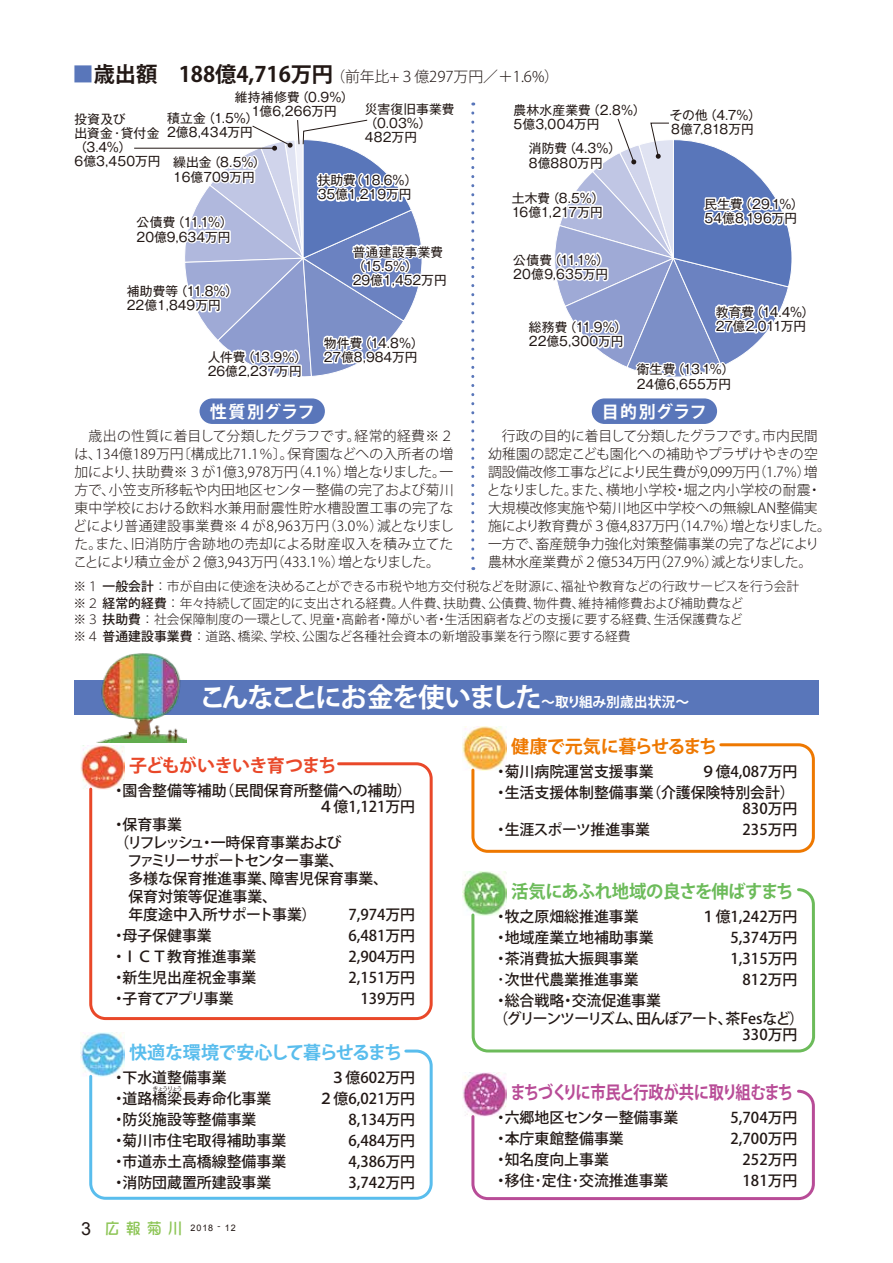
<style>
.page{position:relative;width:893px;height:1263px;background:#fff}
.page>*{position:absolute;margin:0;border:0;box-sizing:border-box;transform-origin:0 0}
.t1{font:700 26.55px "Koz Go Pr 6 N";letter-spacing:-.07em;color:#fff}
.t2{font:700 18px "Koz Go Pr 6 N";letter-spacing:-.07em;color:#b84c97;scale:.85 1}
.t3{font:700 18px "Koz Go Pr 6 N";letter-spacing:-.03em;color:#6cbb5a;scale:.96 1}
.t4{font:700 18px "Koz Go Pr 6 N";letter-spacing:-.05em;color:#59bded}
.t5{font:700 18px "Koz Go Pr 6 N";letter-spacing:-.045em;color:#e94829}
.t6{font:700 18px "Koz Go Pr 6 N";letter-spacing:-.04em;color:#ee7800}
.t7{font:18px "Arial";color:#221815}
.t8{font:700 16.95px "Koz Go Pr 6 N";letter-spacing:.01em;color:#fff}
.t9{font:500 14.85px/16.5px "Koz Go Pr 6 N";color:#221815;text-align:right}
.t10{font:500 14.85px/18px "Koz Go Pr 6 N";letter-spacing:-.035em;color:#221815}
.t11{font:300 14.85px "Koz Go Pr 6 N";color:#221815}
.t12{font:500 14.85px "Koz Go Pr 6 N";letter-spacing:-.11em;color:#221815}
.t13{font:500 14.85px "Koz Go Pr 6 N";letter-spacing:-.08em;color:#221815}
.t14{font:500 14.85px "Koz Go Pr 6 N";letter-spacing:-.02em;color:#221815}
.t15{font:300 13.8px/18px "Koz Go Pr 6 N";letter-spacing:-.01em;color:#221815;text-align:justify}
.t16{font:12.75px/14.2px "Gothic MB101 Pr 6 N";color:#221815}
.t17{font:300 12.75px/16.5px "Koz Go Pr 6 N";letter-spacing:.01em;color:#221815}
.t18{font:12.75px/14.2px "Gothic MB101 Pr 6 N";letter-spacing:-.02em;color:#221815}
.t19{font:12.75px/14.2px "Gothic MB101 Pr 6 N";letter-spacing:.02em;color:#221815;text-align:center}
.t20{font:9px "Arial";letter-spacing:.1em;color:#221815}
.t21{font:6px "Koz Go Pr 6 N";letter-spacing:-.21em;color:#221815}
.s1{font-weight:700;font-size:21.3px;color:#5976ba}
.s2{font-weight:700;font-size:21.3px}
.s3{font-weight:500}
.s4{font-size:13.8px}
.s5{font-family:"DFPPOP Mix CID W5";font-size:15.75px;color:#8dc556}
</style>
<div class="page">
<div style="left:74px;top:680px;width:745px;height:34px;background:#5976ba"></div>
<div style="left:200px;top:398px;width:125px;height:26px;background:#5976ba;border-radius:13px"></div>
<div style="left:592px;top:398px;width:125px;height:26px;background:#5976ba;border-radius:13px"></div>
<svg style="left:555px;top:118px;width:237px;height:259px"></svg>
<svg style="left:134px;top:119px;width:288px;height:258px"></svg>
<hr style="left:134px;top:148px;width:141px;height:1px;background:#221815">
<svg style="left:471px;top:113px;width:3px;height:457px"></svg>
<img style="left:80px;top:745px;width:44px;height:44px">
<svg style="left:88px;top:761px;width:345px;height:260px"></svg>
<img style="left:463px;top:726px;width:44px;height:40px">
<svg style="left:470px;top:742px;width:345px;height:111px"></svg>
<img style="left:463px;top:871px;width:44px;height:40px">
<svg style="left:470px;top:887px;width:346px;height:166px"></svg>
<img style="left:463px;top:1073px;width:44px;height:43px">
<svg style="left:470px;top:1088px;width:345px;height:113px"></svg>
<img style="left:80px;top:1032px;width:44px;height:40px">
<svg style="left:88px;top:1048px;width:345px;height:152px"></svg>
<img style="left:97px;top:653px;width:89px;height:89px">
<p class="t11" style="left:72px;top:68px;width:488px"><span class="s1">■</span><span class="s2">歳出額　188億4,716万円</span> （前年比+３億297万円／＋1.6%）</p>
<p class="t16" style="left:74px;top:111px;width:88px">投資及び<br>出資金・貸付金（3.4%）<br>6億3,450万円</p>
<p class="t19" style="left:235px;top:89px;width:120px">維持補修費（0.9%）<br>1億6,266万円</p>
<p class="t16" style="left:167px;top:110px;width:93px">積立金（1.5%）<br>2億8,434万円</p>
<p class="t16" style="left:365px;top:101px;width:91px">災害復旧事業費（0.03%）<br>482万円</p>
<p class="t16" style="left:173px;top:155px;width:94px">繰出金（8.5%）<br>16億709万円</p>
<p class="t16" style="left:318px;top:172px;width:101px">扶助費（18.6%）<br>35億1,219万円</p>
<p class="t16" style="left:137px;top:215px;width:97px">公債費（11.1%）<br>20億9,634万円</p>
<p class="t16" style="left:127px;top:283px;width:113px">補助費等（11.8%）<br>22億1,849万円</p>
<p class="t16" style="left:208px;top:349px;width:101px">人件費（13.9%）<br>26億2,237万円</p>
<p class="t8" style="left:210px;top:402px;width:107px">性質別グラフ</p>
<p class="t16" style="left:353px;top:244px;width:95px">普通建設事業費（15.5%）<br>29億1,452万円</p>
<p class="t16" style="left:324px;top:335px;width:101px">物件費（14.8%）<br>27億8,984万円</p>
<p class="t15" style="left:73px;top:427px;width:382px">　歳出の性質に着目して分類したグラフです。経常的経費※２は、134億189万円〔構成比71.1％〕。保育園などへの入所者の増加により、扶助費※３が1億3,978万円（4.1％）増となりました。一方で、小笠支所移転や内田地区センター整備の完了および菊川東中学校における飲料水兼用耐震性貯水槽設置工事の完了などにより普通建設事業費※４が8,963万円（3.0％）減となりました。また、旧消防庁舎跡地の売却による財産収入を積み立てたことにより積立金が２億3,943万円（433.1％）増となりました。</p>
<p class="t16" style="left:514px;top:102px;width:133px">農林水産業費（2.8%）<br>5億3,004万円</p>
<p class="t16" style="left:670px;top:107px;width:93px">その他（4.7%）<br>8億7,818万円</p>
<p class="t16" style="left:529px;top:141px;width:93px">消防費（4.3%）<br>8億880万円</p>
<p class="t16" style="left:512px;top:190px;width:94px">土木費（8.5%）<br>16億1,217万円</p>
<p class="t16" style="left:513px;top:252px;width:97px">公債費（11.1%）<br>20億9,635万円</p>
<p class="t16" style="left:529px;top:319px;width:100px">総務費（11.9%）<br>22億5,300万円</p>
<p class="t16" style="left:704px;top:196px;width:101px">民生費（29.1%）<br>54億8,196万円</p>
<p class="t18" style="left:716px;top:304px;width:100px">教育費（14.4%）<br>27億2,011万円</p>
<p class="t16" style="left:637px;top:361px;width:99px">衛生費（13.1%）<br>24億6,655万円</p>
<p class="t8" style="left:602px;top:402px;width:106px">目的別グラフ</p>
<p class="t15" style="left:487px;top:427px;width:346px;text-align:left">　行政の目的に着目して分類したグラフです。市内民間幼稚園の認定こども園化への補助やプラザけやきの空調設備改修工事などにより民生費が9,099万円（1.7％）増となりました。また、横地小学校・堀之内小学校の耐震・大規模改修実施や菊川地区中学校への無線LAN整備実施により教育費が３億4,837万円（14.7％）増となりました。一方で、畜産競争力強化対策整備事業の完了などにより農林水産業費が２億534万円（27.9％）減となりました。</p>
<p class="t17" style="left:74px;top:579px;width:727px">※１ <span class="s3">一般会計</span> ： 市が自由に使途を決めることができる市税や地方交付税などを財源に、福祉や教育などの行政サービスを行う会計※２ <span class="s3">経常的経費</span> ： 年々持続して固定的に支出される経費。人件費、扶助費、公債費、物件費、維持補修費および補助費など<br>※３ <span class="s3">扶助費</span> ： 社会保障制度の一環として、児童・高齢者・障がい者・生活困窮者などの支援に要する経費、生活保護費など<br>※４ <span class="s3">普通建設事業費</span> ： 道路、橋梁、学校、公園など各種社会資本の新増設事業を行う際に要する経費</p>
<h1 class="t1" style="left:199px;top:682px;width:491px">こんなことにお金を使いました<span class="s4">～取り組み別歳出状況～</span></h1>
<h2 class="t5" style="left:129px;top:755px;width:209px">子どもがいきいき育つまち</h2>
<p class="t9" style="left:111px;top:782px;width:305px">・園舎整備等補助（民間保育所整備への補助）<br>４億1,121万円</p>
<p class="t9" style="left:111px;top:817px;width:72px">・保育事業</p>
<p class="t13" style="left:115px;top:834px;width:229px">（リフレッシュ・一時保育事業および</p>
<p class="t12" style="left:127px;top:852px;width:218px">ファミリーサポートセンター事業、</p>
<p class="t9" style="left:128px;top:871px;width:261px">多様な保育推進事業、障害児保育事業、</p>
<p class="t9" style="left:128px;top:889px;width:150px">保育対策等促進事業、</p>
<p class="t9" style="left:128px;top:907px;width:190px">年度途中入所サポート事業）</p>
<p class="t9" style="left:348px;top:907px;width:68px">7,974万円</p>
<p class="t9" style="left:111px;top:928px;width:102px">・母子保健事業</p>
<p class="t9" style="left:348px;top:928px;width:68px">6,481万円</p>
<p class="t9" style="left:111px;top:949px;width:147px">・ＩＣＴ教育推進事業</p>
<p class="t9" style="left:348px;top:949px;width:68px">2,904万円</p>
<p class="t9" style="left:111px;top:970px;width:147px">・新生児出産祝金事業</p>
<p class="t9" style="left:348px;top:970px;width:68px">2,151万円</p>
<p class="t12" style="left:111px;top:990px;width:124px">・子育てアプリ事業</p>
<p class="t9" style="left:360px;top:991px;width:56px">139万円</p>
<h2 class="t4" style="left:129px;top:1042px;width:274px">快適な環境で安心して暮らせるまち</h2>
<p class="t9" style="left:111px;top:1070px;width:117px">・下水道整備事業</p>
<p class="t9" style="left:331px;top:1070px;width:86px">３億602万円</p>
<p class="t9" style="left:111px;top:1091px;width:161px">・道路橋梁長寿命化事業</p>
<p class="t9" style="left:319px;top:1091px;width:98px">２億6,021万円</p>
<p class="t9" style="left:111px;top:1112px;width:147px">・防災施設等整備事業</p>
<p class="t9" style="left:348px;top:1112px;width:68px">8,134万円</p>
<p class="t9" style="left:111px;top:1133px;width:176px">・菊川市住宅取得補助事業</p>
<p class="t9" style="left:348px;top:1133px;width:68px">6,484万円</p>
<p class="t9" style="left:111px;top:1154px;width:176px">・市道赤土高橋線整備事業</p>
<p class="t9" style="left:348px;top:1154px;width:68px">4,386万円</p>
<p class="t9" style="left:111px;top:1175px;width:161px">・消防団蔵置所建設事業</p>
<p class="t9" style="left:348px;top:1175px;width:68px">3,742万円</p>
<p class="t21" style="left:153px;top:1085px;width:31px">きょうりょう</p>
<p class="t20" style="left:105px;top:1222px;width:118px"><span class="s5">広 報 菊 川</span> 2018 -</p>
<h2 class="t7" style="left:81px;top:1216px;width:12px">3</h2>
<p class="t20" style="left:225px;top:1222px;width:12px">12</p>
<h2 class="t6" style="left:511px;top:736px;width:207px">健康で元気に暮らせるまち</h2>
<p class="t9" style="left:494px;top:763px;width:161px">・菊川病院運営支援事業</p>
<p class="t9" style="left:494px;top:761px;width:305px;line-height:21px">９億4,087万円<br>・生活支援体制整備事業（介護保険特別会計）</p>
<p class="t9" style="left:743px;top:801px;width:56px">830万円</p>
<p class="t14" style="left:494px;top:821px;width:158px">・生涯スポーツ推進事業</p>
<p class="t9" style="left:743px;top:822px;width:56px">235万円</p>
<h2 class="t3" style="left:511px;top:881px;width:295px">活気にあふれ地域の良さを伸ばすまち</h2>
<p class="t9" style="left:494px;top:908px;width:147px">・牧之原畑総推進事業</p>
<p class="t9" style="left:701px;top:908px;width:98px">１億1,242万円</p>
<p class="t9" style="left:494px;top:929px;width:161px">・地域産業立地補助事業</p>
<p class="t9" style="left:731px;top:929px;width:68px">5,374万円</p>
<p class="t9" style="left:494px;top:950px;width:147px">・茶消費拡大振興事業</p>
<p class="t9" style="left:731px;top:950px;width:68px">1,315万円</p>
<p class="t9" style="left:497px;top:971px;width:143px">･次世代農業推進事業</p>
<p class="t9" style="left:743px;top:971px;width:56px">812万円</p>
<p class="t10" style="left:493px;top:991px;width:312px">・総合戦略・交流促進事業<br>（グリーンツーリズム、田んぼアート、茶Fesなど）</p>
<p class="t9" style="left:743px;top:1027px;width:56px">330万円</p>
<h2 class="t2" style="left:510px;top:1082px;width:334px">まちづくりに市民と行政が共に取り組むまち</h2>
<p class="t9" style="left:494px;top:1110px;width:186px">・六郷地区センター整備事業</p>
<p class="t9" style="left:731px;top:1110px;width:68px">5,704万円</p>
<p class="t9" style="left:494px;top:1131px;width:132px">・本庁東館整備事業</p>
<p class="t9" style="left:731px;top:1131px;width:68px">2,700万円</p>
<p class="t9" style="left:494px;top:1152px;width:117px">・知名度向上事業</p>
<p class="t9" style="left:743px;top:1152px;width:56px">252万円</p>
<p class="t9" style="left:494px;top:1173px;width:176px">・移住･定住･交流推進事業</p>
<p class="t9" style="left:743px;top:1173px;width:56px">181万円</p>
</div>
